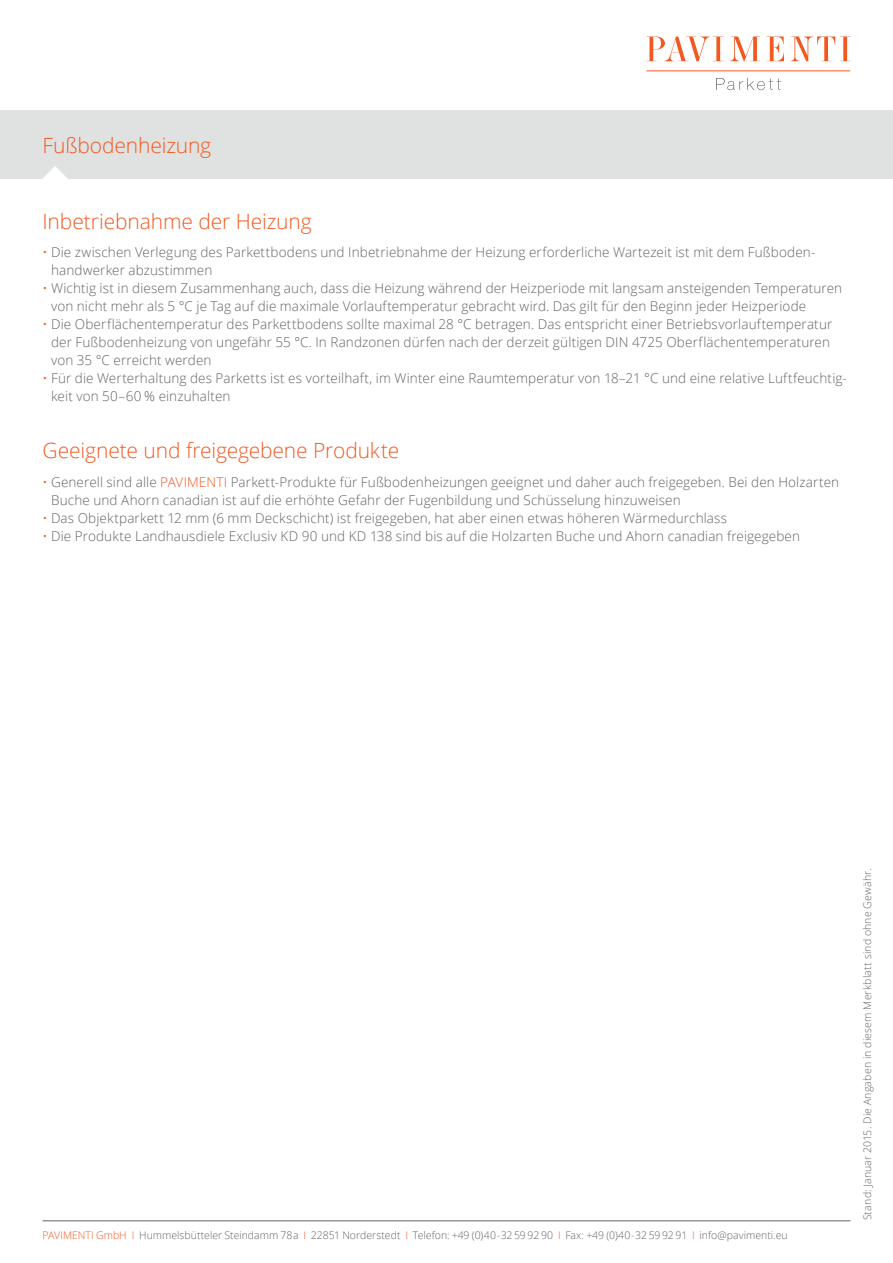
<style>
.page{position:relative;width:893px;height:1263px;background:#fff}
.page>*{position:absolute;margin:0;border:0;box-sizing:border-box;transform-origin:0 0}
.t1{font:300 21px "Open Sans";letter-spacing:-.005em;color:#f15921}
.t2{font:300 13.5px/18px "Open Sans";letter-spacing:.01em;color:#636366}
.t3{font:300 10.5px "Open Sans";letter-spacing:.005em;color:#636366}
.s1{color:#f15921}
</style>
<div class="page">
<div style="left:0;top:111px;width:893px;height:68px;background:#e0e2e1"></div>
<svg style="left:646px;top:37px;width:204px;height:24px"></svg>
<hr style="left:646px;top:71px;width:204px;height:1px;background:#f15921">
<svg style="left:716px;top:78px;width:65px;height:12px"></svg>
<hr style="left:43px;top:1220px;width:807px;height:1px;background:#636366">
<svg style="left:43px;top:166px;width:25px;height:13px"></svg>
<h1 class="t1" style="left:43px;top:131px;width:170px">Fußbodenheizung</h1>
<h1 class="t1" style="left:43px;top:207px;width:271px">Inbetriebnahme der Heizung</h1>
<p class="t2" style="left:51px;top:243px;width:765px;text-indent:-9px"><span class="s1">•</span> Die zwischen Verlegung des Parkettbodens und Inbetriebnahme der Heizung erforderliche Wartezeit ist mit dem Fußboden&shy;handwerker abzustimmen</p>
<p class="t2" style="left:51px;top:279px;width:793px;text-indent:-9px"><span class="s1">•</span> Wichtig ist in diesem Zusammenhang auch, dass die Heizung während der Heizperiode mit langsam ansteigenden Temperaturen von nicht mehr als 5 °C je Tag auf die maximale Vorlauftemperatur gebracht wird. Das gilt für den Beginn jeder Heizperiode</p>
<p class="t2" style="left:51px;top:315px;width:783px;text-indent:-9px"><span class="s1">•</span> Die Oberflächentemperatur des Parkettbodens sollte maximal 28 °C betragen. Das entspricht einer Betriebsvorlauftemperatur der Fußbodenheizung von ungefähr 55 °C. In Randzonen dürfen nach der derzeit gültigen DIN 4725 Oberflächentemperaturen von 35 °C erreicht werden</p>
<p class="t2" style="left:51px;top:369px;width:797px;text-indent:-9px"><span class="s1">•</span> Für die Werterhaltung des Parketts ist es vorteilhaft, im Winter eine Raumtemperatur von 18–21 °C und eine relative Luftfeuchtig&shy;keit von 50–60 % einzuhalten</p>
<h1 class="t1" style="left:43px;top:436px;width:358px">Geeignete und freigegebene Produkte</h1>
<p class="t2" style="left:51px;top:472px;width:790px;text-indent:-9px"><span class="s1">•</span> Generell sind alle <span class="s1">PAVIMENTI</span> Parkett-Produkte für Fußbodenheizungen geeignet und daher auch freigegeben. Bei den Holzarten<br>Buche und Ahorn canadian ist auf die erhöhte Gefahr der Fugenbildung und Schüsselung hinzuweisen</p>
<p class="t2" style="left:43px;top:508px;width:686px"><span class="s1">•</span> Das Objektparkett 12 mm (6 mm Deckschicht) ist freigegeben, hat aber einen etwas höheren Wärmedurchlass</p>
<p class="t2" style="left:43px;top:526px;width:759px"><span class="s1">•</span> Die Produkte Landhausdiele Exclusiv KD 90 und KD 138 sind bis auf die Holzarten Buche und Ahorn canadian freigegeben</p>
<p class="t3" style="left:43px;top:1228px;width:747px"><span class="s1">PAVIMENTI GmbH I</span> Hummelsbütteler Steindamm 78 a <span class="s1">I</span> 22851 Norderstedt <span class="s1">I</span> Telefon: +49 (0)40 - 32 59 92 90 <span class="s1">I</span> Fax: +49 (0)40 - 32 59 92 91 <span class="s1">I</span> info@pavimenti.eu</p>
<p class="t3" style="left:860px;top:1220px;width:353px;rotate:-90deg">Stand: Januar 2015. Die Angaben in diesem Merkblatt sind ohne Gewähr.</p>
</div>
